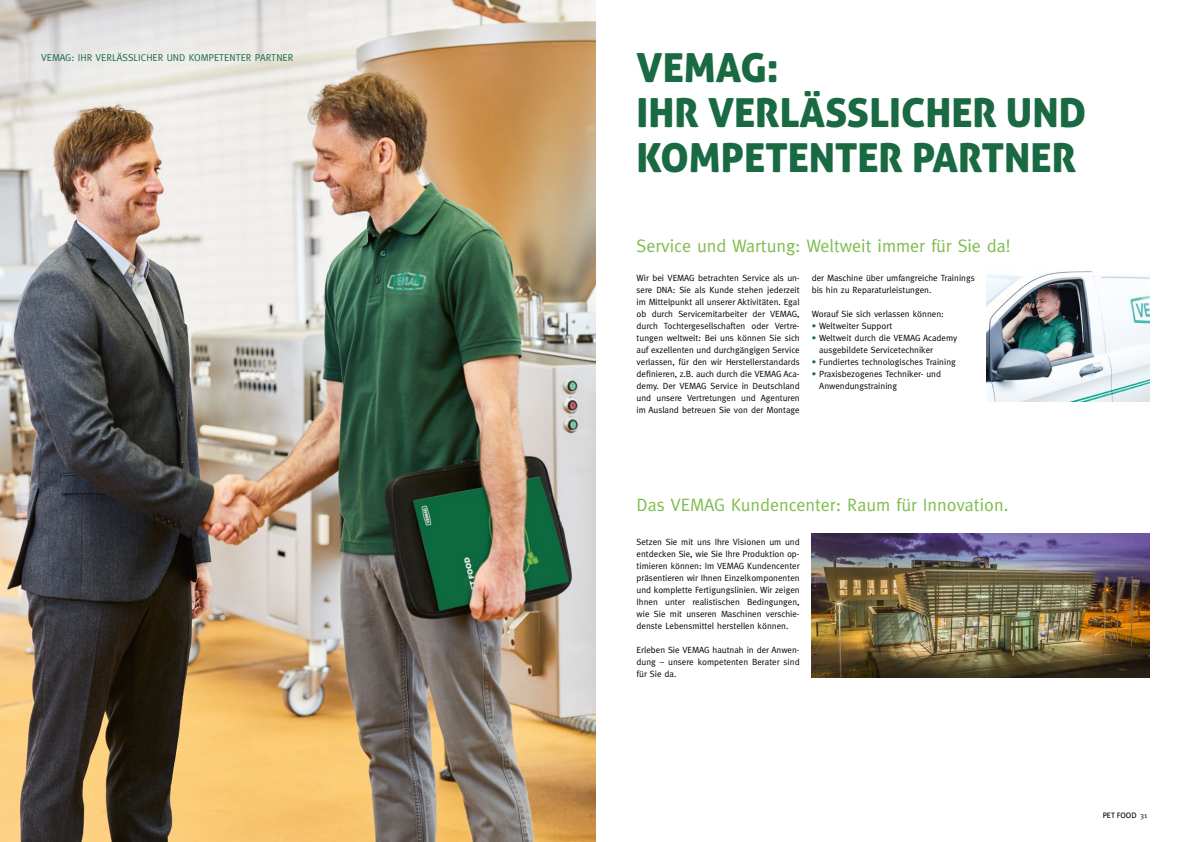
<style>
.page{position:relative;width:1191px;height:842px;background:#fff}
.page>*{position:absolute;margin:0;border:0;box-sizing:border-box;transform-origin:0 0}
.t1{font:40px/45px "Aller Display";color:#196a42}
.t2{font:18px "Meta";color:#7fbc4f}
.t3{font:10px "Meta";color:#196a42}
.t4{font:9px/12px "Meta";color:#000;text-align:justify}
.t5{font:7.5px "Aller";color:#000}
.s1{color:#196a42}
.s2{font-family:"Meta"}
</style>
<div class="page">
<img style="left:0;top:0;width:595px;height:842px">
<img style="left:986px;top:271px;width:163px;height:130px">
<img style="left:811px;top:533px;width:338px;height:144px">
<p class="t3" style="left:41px;top:52px;width:254px">VEMAG: IHR VERLÄSSLICHER UND KOMPETENTER PARTNER</p>
<h1 class="t1" style="left:636px;top:45px;width:451px">VEMAG:<br>IHR VERLÄSSLICHER UND<br>KOMPETENTER PARTNER</h1>
<h2 class="t2" style="left:636px;top:236px;width:375px">Service und Wartung: Weltweit immer für Sie da!</h2>
<p class="t4" style="left:811px;top:272px;width:165px">der Maschine über umfangreiche Trainings bis hin zu Reparaturleistungen.</p>
<p class="t4" style="left:811px;top:308px;width:134px">Worauf Sie sich verlassen können:</p>
<p class="t4" style="left:811px;top:320px;width:82px"><span class="s1">•</span> Weltweiter Support</p>
<p class="t4" style="left:819px;top:332px;width:140px;text-indent:-7px"><span class="s1">•</span> Weltweit durch die VEMAG Academy ausgebildete Servicetechniker</p>
<p class="t4" style="left:811px;top:356px;width:146px"><span class="s1">•</span> Fundiertes technologisches Training</p>
<p class="t4" style="left:819px;top:368px;width:123px;text-indent:-7px"><span class="s1">•</span> Praxisbezogenes Techniker- und<br>Anwendungstraining</p>
<p class="t4" style="left:636px;top:272px;width:165px">Wir bei VEMAG betrachten Service als un&shy;sere DNA: Sie als Kunde stehen jederzeit im Mittelpunkt all unserer Aktivitäten. Egal ob durch Servicemitarbeiter der VEMAG, durch Tochtergesellschaften oder Vertre&shy;tungen weltweit: Bei uns können Sie sich auf exzellenten und durchgängigen Service verlassen, für den wir Herstellerstandards definieren, z.B. auch durch die VEMAG Aca&shy;demy. Der VEMAG Service in Deutschland und unsere Vertretungen und Agenturen im Ausland betreuen Sie von der Montage</p>
<h2 class="t2" style="left:636px;top:495px;width:373px">Das VEMAG Kundencenter: Raum für Innovation.</h2>
<p class="t4" style="left:636px;top:536px;width:165px">Setzen Sie mit uns Ihre Visionen um und entdecken Sie, wie Sie Ihre Produktion op&shy;timieren können: Im VEMAG Kundencenter präsentieren wir Ihnen Einzelkomponenten und komplette Fertigungslinien. Wir zeigen Ihnen unter realistischen Bedingungen, wie Sie mit unseren Maschinen verschie&shy;denste Lebensmittel herstellen können.</p>
<p class="t4" style="left:636px;top:644px;width:165px">Erleben Sie VEMAG hautnah in der Anwen&shy;dung – unsere kompetenten Berater sind für Sie da.</p>
<p class="t5" style="left:1102px;top:811px;width:46px">PET FOOD <span class="s2">31</span></p>
</div>
